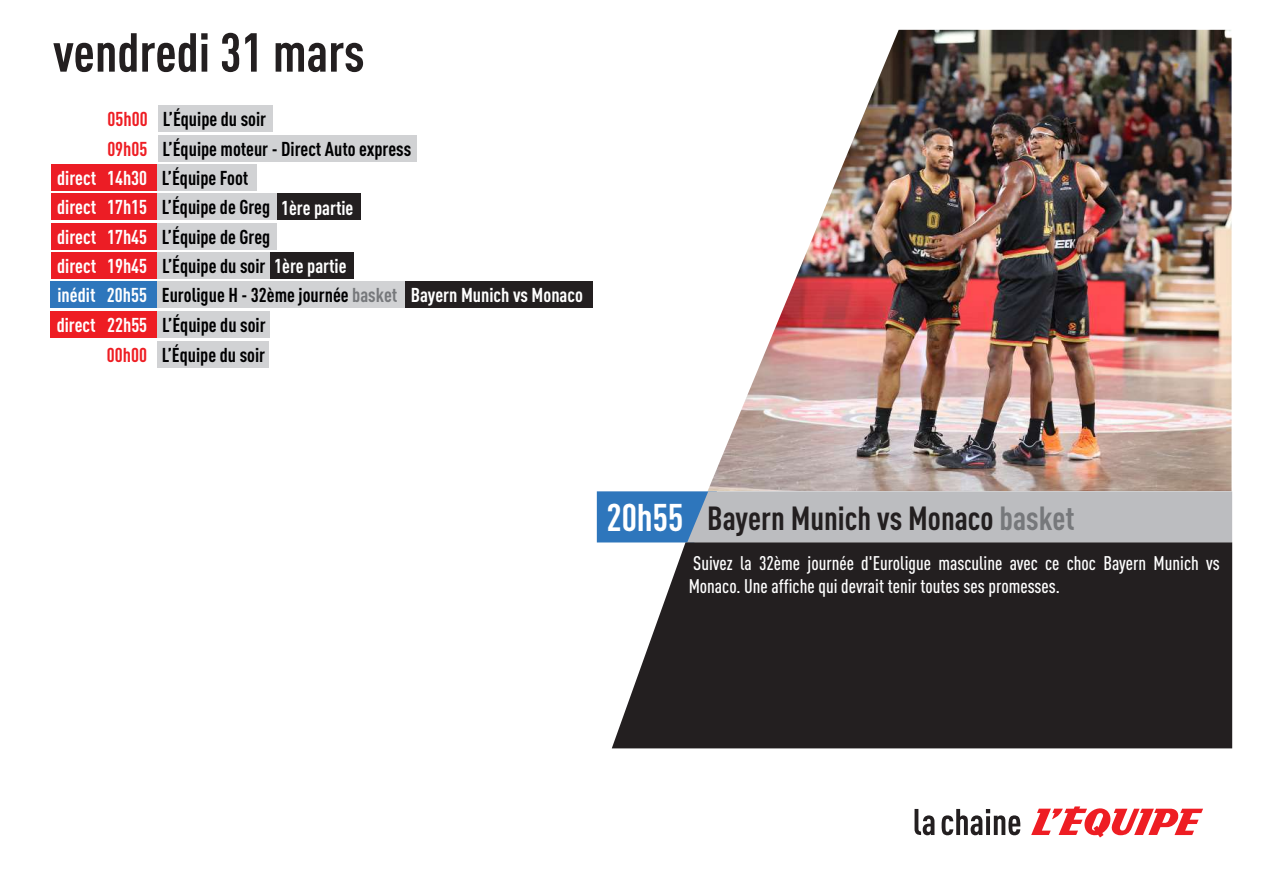
<style>
.page{position:relative;width:1263px;height:893px;background:#fff}
.page>*{position:absolute;margin:0;border:0;box-sizing:border-box;transform-origin:0 0}
.t1{font:700 condensed 54px "DINOT";color:#231f20}
.t2{font:700 condensed 33px "DINOT";color:#231f20}
.t3{font:700 condensed 19.8px/29.2px "DINOT";color:#fff}
.t4{font:700 condensed 19.8px/29.7px "DINOT";color:#000001}
.t5{font:500 condensed 19.5px/23.4px "DINOT";color:#fff}
.s1{color:#ee1d23}
.s2{color:#000001}
.s3{color:#fff}
.s4{color:#76787b}
.s5{font-size:38.1px;color:#fff}
</style>
<div class="page">
<svg style="left:1031px;top:806px;width:172px;height:31px"></svg>
<svg style="left:914px;top:809px;width:20px;height:26px"></svg>
<svg style="left:941px;top:809px;width:79px;height:26px"></svg>
<img style="left:708px;top:30px;width:523px;height:461px">
<svg style="left:597px;top:491px;width:635px;height:51px;background:#a5b2bf"></svg>
<svg style="left:612px;top:542px;width:620px;height:206px;background:#363233"></svg>
<div style="left:158px;top:105px;width:114px;height:27px;background:#d1d2d4"></div>
<div style="left:158px;top:135px;width:258px;height:27px;background:#d1d2d4"></div>
<div style="left:276px;top:194px;width:84px;height:26px;background:#231f20"></div>
<div style="left:102px;top:193px;width:55px;height:27px;background:#ec1d25"></div>
<div style="left:157px;top:193px;width:119px;height:27px;background:#d1d2d4"></div>
<div style="left:51px;top:193px;width:51px;height:27px;background:#ec1d25"></div>
<div style="left:102px;top:223px;width:55px;height:26px;background:#ec1d25"></div>
<div style="left:157px;top:223px;width:119px;height:26px;background:#d1d2d4"></div>
<div style="left:51px;top:223px;width:51px;height:26px;background:#ec1d25"></div>
<div style="left:269px;top:252px;width:84px;height:27px;background:#231f20"></div>
<div style="left:102px;top:252px;width:55px;height:27px;background:#ec1d25"></div>
<div style="left:157px;top:252px;width:112px;height:27px;background:#d1d2d4"></div>
<div style="left:51px;top:252px;width:51px;height:27px;background:#ec1d25"></div>
<div style="left:102px;top:164px;width:55px;height:27px;background:#ec1d25"></div>
<div style="left:157px;top:164px;width:100px;height:27px;background:#d1d2d4"></div>
<div style="left:51px;top:164px;width:51px;height:27px;background:#ec1d25"></div>
<div style="left:102px;top:311px;width:56px;height:27px;background:#ee1d23"></div>
<div style="left:50px;top:311px;width:52px;height:27px;background:#ee1d23"></div>
<div style="left:157px;top:311px;width:112px;height:27px;background:#d1d2d4"></div>
<div style="left:102px;top:281px;width:55px;height:27px;background:#2e76bc"></div>
<div style="left:157px;top:281px;width:249px;height:27px;background:#d1d2d4"></div>
<div style="left:51px;top:281px;width:51px;height:27px;background:#2e76bc"></div>
<div style="left:406px;top:281px;width:187px;height:27px;background:#231f20"></div>
<div style="left:157px;top:341px;width:112px;height:27px;background:#d1d2d4"></div>
<h1 class="t1" style="left:53px;top:13px;width:313px">vendredi 31 mars</h1>
<p class="t4" style="left:107px;top:103px;width:306px"><span class="s1">05h00</span> L’Équipe du soir<br><span class="s1">09h05</span> L’Équipe moteur - Direct Auto express</p>
<p class="t3" style="left:57px;top:191px;width:298px">direct 17h15 <span class="s2">L’Équipe de Greg</span> 1ère partie direct 17h45 <span class="s2">L’Équipe de Greg<br></span>direct 19h45 <span class="s2">L’Équipe du soir</span> 1ère partie</p>
<p class="t4" style="left:57px;top:162px;width:193px"><span class="s3">direct 14h30</span> L’Équipe Foot</p>
<p class="t3" style="left:58px;top:279px;width:527px">inédit 20h55 <span class="s2">Euroligue H - 32ème journée</span> <span class="s4">basket</span> Bayern Munich vs Monaco</p>
<p class="t4" style="left:107px;top:339px;width:160px"><span class="s1">00h00</span> L’Équipe du soir</p>
<p class="t4" style="left:57px;top:308px;width:210px"><span class="s3">direct 22h55</span> L’Équipe du soir</p>
<h2 class="t2" style="left:606px;top:494px;width:469px"><span class="s5">20h55</span> Bayern Munich vs Monaco <span class="s4">basket</span></h2>
<p class="t5" style="left:689px;top:550px;width:533px">Suivez la 32ème journée d'Euroligue masculine avec ce choc Bayern Munich vs<br>Monaco. Une affiche qui devrait tenir toutes ses promesses.</p>
</div>
